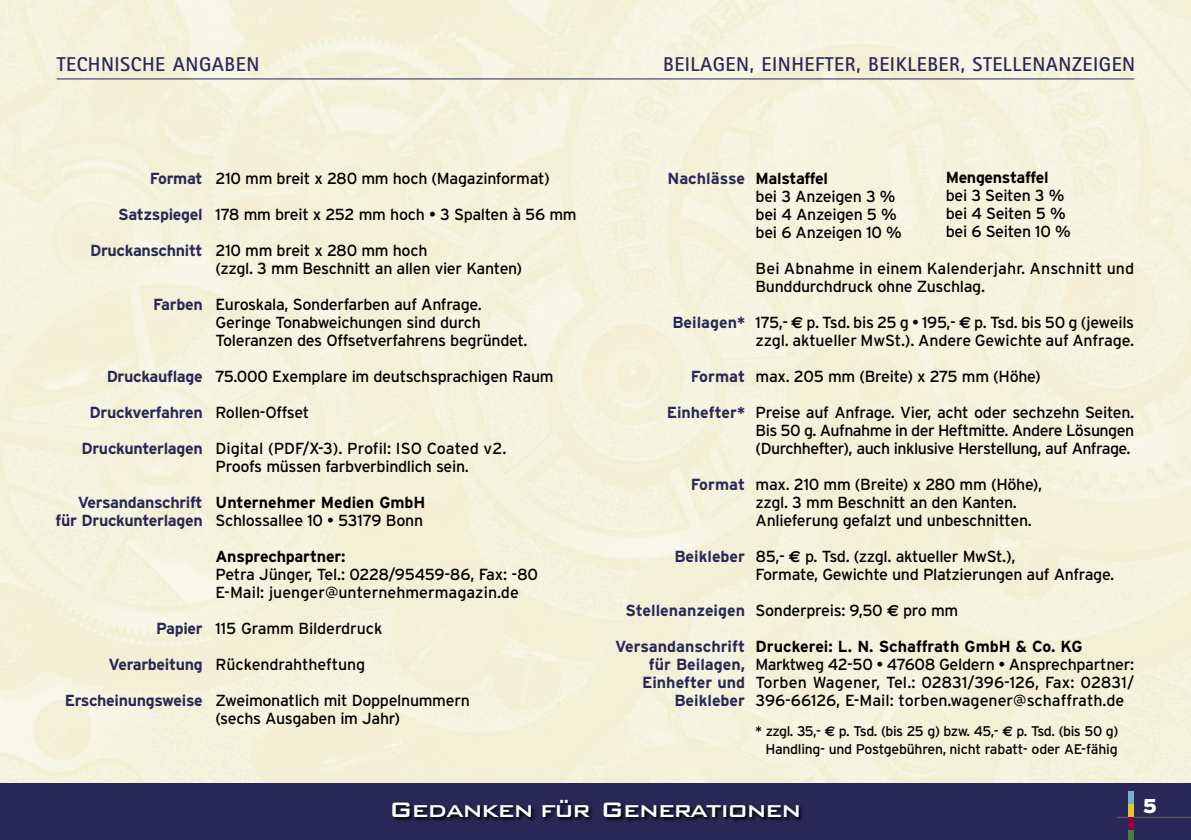
<style>
.page{position:relative;width:1191px;height:840px;background:#fff}
.page>*{position:absolute;margin:0;border:0;box-sizing:border-box;transform-origin:0 0}
.t1{font:500 28px "Bank Gothic BT";letter-spacing:-.04em;color:#fff}
.t2{font:700 20px "Rotis Sans Serif";letter-spacing:.025em;color:#2a2856}
.t3{font:900 20px "Interstate";color:#fff}
.t4{font:16px/18px "Interstate";letter-spacing:-.02em;color:#000}
.t5{font:700 16px/18px "Interstate";letter-spacing:-.02em;color:#2a2856;text-align:right}
.t6{font:700 16px/18px "Interstate";color:#2a2856;text-align:right}
.t7{font:16px/18px "Interstate";color:#000}
.t8{font:16px/18px "Interstate";letter-spacing:.005em;color:#000}
.t9{font:14px/18px "Interstate";letter-spacing:-.02em;color:#000;text-align:right}
.s1{font-weight:700}
.s2{font-family:"Euro Sans";font-weight:700}
</style>
<div class="page">
<div style="left:0;top:782px;width:1191px;height:57px;background:#2a2856"></div>
<div style="left:1128px;top:826px;width:6px;height:13px;background:#468043"></div>
<hr style="left:57px;top:78px;width:1077px;height:1px;background:#2a2856">
<img style="left:392px;top:791px;width:799px;height:39px">
<p class="t2" style="left:57px;top:57px;width:204px">TECHNISCHE ANGABEN</p>
<p class="t2" style="left:663px;top:57px;width:473px">BEILAGEN, EINHEFTER, BEIKLEBER, STELLENANZEIGEN</p>
<p class="t5" style="left:150px;top:169px;width:54px">Format</p>
<p class="t5" style="left:118px;top:205px;width:86px">Satzspiegel</p>
<p class="t5" style="left:90px;top:241px;width:114px">Druckanschnitt</p>
<p class="t5" style="left:153px;top:295px;width:51px">Farben</p>
<p class="t5" style="left:107px;top:367px;width:97px">Druckauflage</p>
<p class="t5" style="left:90px;top:403px;width:115px">Druckverfahren</p>
<p class="t5" style="left:81px;top:439px;width:123px">Druckunterlagen</p>
<p class="t5" style="left:56px;top:493px;width:149px">Versandanschrift für Druckunterlagen</p>
<p class="t5" style="left:156px;top:619px;width:48px">Papier</p>
<p class="t5" style="left:109px;top:655px;width:96px">Verarbeitung</p>
<p class="t5" style="left:65px;top:691px;width:139px">Erscheinungsweise</p>
<p class="t4" style="left:216px;top:169px;width:335px">210 mm breit x 280 mm hoch (Magazinformat)</p>
<p class="t4" style="left:216px;top:205px;width:362px">178 mm breit x 252 mm hoch • 3 Spalten à 56 mm</p>
<p class="t4" style="left:216px;top:241px;width:308px">210 mm breit x 280 mm hoch<br>(zzgl. 3 mm Beschnitt an allen vier Kanten)</p>
<p class="t4" style="left:216px;top:295px;width:313px">Euroskala, Sonderfarben auf Anfrage.<br>Geringe Tonabweichungen sind durch<br>Toleranzen des Offsetverfahrens begründet.</p>
<p class="t4" style="left:216px;top:367px;width:339px">75.000 Exemplare im deutschsprachigen Raum</p>
<p class="t4" style="left:215px;top:403px;width:95px">Rollen-Offset</p>
<p class="t4" style="left:215px;top:439px;width:292px">Digital (PDF/X-3). Profil: ISO Coated v2.<br>Proofs müssen farbverbindlich sein.</p>
<p class="t4" style="left:215px;top:493px;width:211px"><span class="s1">Unternehmer Medien GmbH<br></span>Schlossallee 10 • 53179 Bonn</p>
<p class="t7" style="left:215px;top:547px;width:324px"><span class="s1">Ansprechpartner:<br></span>Petra Jünger, Tel.: 0228/95459-86, Fax: -80<br>E-Mail: juenger@unternehmermagazin.de</p>
<p class="t4" style="left:215px;top:619px;width:168px">115 Gramm Bilderdruck</p>
<p class="t4" style="left:215px;top:655px;width:151px">Rückendrahtheftung</p>
<p class="t4" style="left:215px;top:691px;width:256px">Zweimonatlich mit Doppelnummern (sechs Ausgaben im Jahr)</p>
<p class="t6" style="left:667px;top:169px;width:79px">Nachlässe</p>
<p class="t6" style="left:672px;top:313px;width:74px">Beilagen*</p>
<p class="t5" style="left:690px;top:367px;width:56px">Format</p>
<p class="t6" style="left:666px;top:403px;width:80px">Einhefter*</p>
<p class="t5" style="left:690px;top:475px;width:56px">Format</p>
<p class="t6" style="left:674px;top:547px;width:72px">Beikleber</p>
<p class="t6" style="left:625px;top:601px;width:121px">Stellenanzeigen</p>
<p class="t6" style="left:615px;top:637px;width:131px">Versandanschrift für Beilagen,<br>Einhefter und<br>Beikleber</p>
<p class="t4" style="left:945px;top:168px;width:127px"><span class="s1">Mengenstaffel </span>bei 3 Seiten 3 % bei 4 Seiten 5 % bei 6 Seiten 10 %</p>
<p class="t4" style="left:755px;top:169px;width:148px"><span class="s1">Malstaffel<br></span>bei 3 Anzeigen 3 % bei 4 Anzeigen 5 % bei 6 Anzeigen 10 %</p>
<p class="t8" style="left:755px;top:259px;width:380px">Bei Abnahme in einem Kalenderjahr. Anschnitt und<br>Bunddurchdruck ohne Zuschlag.</p>
<p class="t4" style="left:755px;top:313px;width:380px">175,- <span class="s2">€</span> p. Tsd. bis 25 g • 195,- <span class="s2">€</span> p. Tsd. bis 50 g (jeweils zzgl. aktueller MwSt.). Andere Gewichte auf Anfrage.</p>
<p class="t4" style="left:755px;top:367px;width:287px">max. 205 mm (Breite) x 275 mm (Höhe)</p>
<p class="t4" style="left:755px;top:403px;width:380px;text-align:justify">Preise auf Anfrage. Vier, acht oder sechzehn Seiten.<br>Bis 50 g. Aufnahme in der Heftmitte. Andere Lösungen (Durchhefter), auch inklusive Herstellung, auf Anfrage.</p>
<p class="t4" style="left:755px;top:475px;width:288px">max. 210 mm (Breite) x 280 mm (Höhe), zzgl. 3 mm Beschnitt an den Kanten.<br>Anlieferung gefalzt und unbeschnitten.</p>
<p class="t4" style="left:755px;top:547px;width:360px">85,- <span class="s2">€</span> p. Tsd. (zzgl. aktueller MwSt.),<br>Formate, Gewichte und Platzierungen auf Anfrage.</p>
<p class="t4" style="left:755px;top:601px;width:204px">Sonderpreis: 9,50 <span class="s2">€</span> pro mm</p>
<p class="t4" style="left:755px;top:637px;width:380px"><span class="s1">Druckerei: L. N. Schaffrath GmbH &amp; Co. KG </span>Marktweg 42-50 • 47608 Geldern • Ansprechpartner:<br>Torben Wagener, Tel.: 02831/396-126, Fax: 02831/ 396-66126, E-Mail: torben.wagener@schaffrath.de</p>
<p class="t9" style="left:755px;top:721px;width:365px">* zzgl. 35,- <span class="s2">€</span> p. Tsd. (bis 25 g) bzw. 45,- <span class="s2">€</span> p. Tsd. (bis 50 g)<br>Handling- und Postgebühren, nicht rabatt- oder AE-fähig</p>
<p class="t1" style="left:389px;top:790px;width:414px">Gedanken für Generationen</p>
<p class="t3" style="left:1142px;top:794px;width:16px">5</p>
</div>
